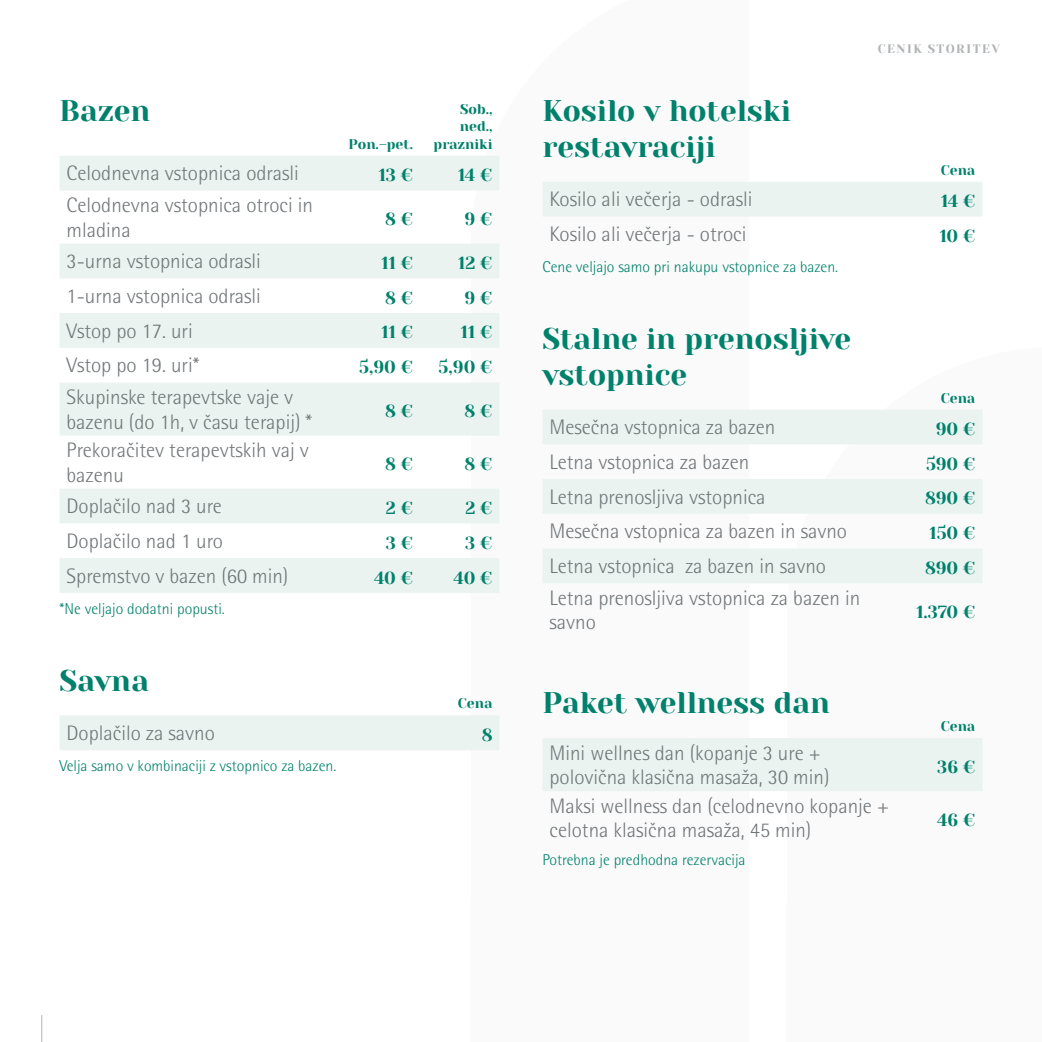
<style>
.page{position:relative;width:1042px;height:1042px;background:#fff}
.page>*{position:absolute;margin:0;border:0;box-sizing:border-box;transform-origin:0 0}
.t1{font:29.75px/35.7px "Yeseva One";color:#00816b}
.t2{font:300 21px/24.5px "Rotis Semi Sans Pro Cyr";color:#717678}
.t3{font:17.5px "Yeseva One";color:#00816b}
.t4{font:300 15.75px "Rotis Semi Sans Pro Cyr";color:#00816b}
.t5{font:14px/17.5px "Yeseva One";color:#00816b;text-align:right}
.t6{font:12.25px "Yeseva One";letter-spacing:.13em;color:#b1b4b6}
</style>
<div class="page">
<svg style="left:41px;top:1015px;width:1px;height:27px"></svg>
<svg style="left:60px;top:156px;width:439px;height:437px;fill:#eaf3f0"></svg>
<div style="left:60px;top:715px;width:439px;height:35px;background:#eaf3f0"></div>
<div style="left:542px;top:182px;width:440px;height:35px;background:#eaf3f0"></div>
<svg style="left:542px;top:409px;width:440px;height:174px;fill:#eaf3f0"></svg>
<div style="left:542px;top:738px;width:440px;height:53px;background:#eaf3f0"></div>
<h1 class="t1" style="left:60px;top:92px;width:92px">Bazen</h1>
<p class="t5" style="left:349px;top:135px;width:66px">Pon.–pet.</p>
<p class="t5" style="left:433px;top:100px;width:60px">Sob., ned., prazniki</p>
<p class="t2" style="left:67px;top:161px;width:234px">Celodnevna vstopnica odrasli</p>
<p class="t3" style="left:379px;top:162px;width:36px">13 €</p>
<p class="t3" style="left:458px;top:162px;width:36px">14 €</p>
<p class="t2" style="left:67px;top:193px;width:248px">Celodnevna vstopnica otroci in mladina</p>
<p class="t3" style="left:385px;top:206px;width:29px">8 €</p>
<p class="t3" style="left:464px;top:206px;width:29px">9 €</p>
<p class="t2" style="left:67px;top:249px;width:196px">3-urna vstopnica odrasli</p>
<p class="t3" style="left:381px;top:250px;width:33px">11 €</p>
<p class="t3" style="left:458px;top:250px;width:36px">12 €</p>
<p class="t2" style="left:67px;top:284px;width:196px">1-urna vstopnica odrasli</p>
<p class="t3" style="left:385px;top:285px;width:29px">8 €</p>
<p class="t3" style="left:464px;top:285px;width:29px">9 €</p>
<p class="t2" style="left:67px;top:319px;width:128px">Vstop po 17. uri</p>
<p class="t3" style="left:381px;top:319px;width:33px">11 €</p>
<p class="t3" style="left:461px;top:319px;width:33px">11 €</p>
<p class="t2" style="left:67px;top:353px;width:134px">Vstop po 19. uri*</p>
<p class="t3" style="left:359px;top:354px;width:55px">5,90 €</p>
<p class="t3" style="left:438px;top:354px;width:55px">5,90 €</p>
<p class="t2" style="left:67px;top:385px;width:247px">Skupinske terapevtske vaje v bazenu (do 1h, v času terapij) *</p>
<p class="t3" style="left:385px;top:398px;width:29px">8 €</p>
<p class="t3" style="left:465px;top:398px;width:29px">8 €</p>
<p class="t2" style="left:67px;top:438px;width:244px">Prekoračitev terapevtskih vaj v bazenu</p>
<p class="t3" style="left:385px;top:451px;width:29px">8 €</p>
<p class="t3" style="left:465px;top:451px;width:29px">8 €</p>
<p class="t2" style="left:67px;top:494px;width:157px">Doplačilo nad 3 ure</p>
<p class="t3" style="left:386px;top:495px;width:29px">2 €</p>
<p class="t3" style="left:465px;top:495px;width:29px">2 €</p>
<p class="t2" style="left:67px;top:529px;width:158px">Doplačilo nad 1 uro</p>
<p class="t3" style="left:386px;top:530px;width:29px">3 €</p>
<p class="t3" style="left:465px;top:530px;width:29px">3 €</p>
<p class="t2" style="left:67px;top:564px;width:223px">Spremstvo v bazen (60 min)</p>
<p class="t3" style="left:374px;top:564px;width:40px">40 €</p>
<p class="t3" style="left:453px;top:564px;width:40px">40 €</p>
<p class="t4" style="left:60px;top:599px;width:167px">*Ne veljajo dodatni popusti.</p>
<h1 class="t1" style="left:60px;top:661px;width:91px">Savna</h1>
<p class="t5" style="left:458px;top:694px;width:36px">Cena</p>
<p class="t2" style="left:67px;top:721px;width:150px">Doplačilo za savno</p>
<p class="t3" style="left:482px;top:722px;width:12px">8</p>
<p class="t4" style="left:60px;top:756px;width:278px">Velja samo v kombinaciji z vstopnico za bazen.</p>
<h1 class="t1" style="left:542px;top:92px;width:250px">Kosilo v hotelski restavraciji</h1>
<p class="t6" style="left:877px;top:40px;width:124px">CENIK STORITEV</p>
<p class="t5" style="left:941px;top:161px;width:36px">Cena</p>
<p class="t2" style="left:549px;top:187px;width:204px">Kosilo ali večerja - odrasli</p>
<p class="t3" style="left:941px;top:188px;width:36px">14 €</p>
<p class="t2" style="left:549px;top:222px;width:198px">Kosilo ali večerja - otroci</p>
<p class="t3" style="left:940px;top:223px;width:37px">10 €</p>
<p class="t4" style="left:542px;top:258px;width:297px">Cene veljajo samo pri nakupu vstopnice za bazen.</p>
<h1 class="t1" style="left:542px;top:320px;width:310px">Stalne in prenosljive vstopnice</h1>
<p class="t5" style="left:941px;top:388px;width:36px">Cena</p>
<p class="t2" style="left:549px;top:415px;width:227px">Mesečna vstopnica za bazen</p>
<p class="t3" style="left:936px;top:416px;width:41px">90 €</p>
<p class="t2" style="left:549px;top:450px;width:201px">Letna vstopnica za bazen</p>
<p class="t3" style="left:926px;top:451px;width:51px">590 €</p>
<p class="t2" style="left:549px;top:484px;width:218px">Letna prenosljiva vstopnica</p>
<p class="t3" style="left:925px;top:485px;width:52px">890 €</p>
<p class="t2" style="left:549px;top:519px;width:299px">Mesečna vstopnica za bazen in savno</p>
<p class="t3" style="left:929px;top:520px;width:48px">150 €</p>
<p class="t2" style="left:549px;top:554px;width:278px">Letna vstopnica za bazen in savno</p>
<p class="t3" style="left:925px;top:555px;width:52px">890 €</p>
<p class="t2" style="left:549px;top:586px;width:312px">Letna prenosljiva vstopnica za bazen in savno</p>
<p class="t3" style="left:916px;top:599px;width:61px">1.370 €</p>
<h1 class="t1" style="left:542px;top:684px;width:289px">Paket wellness dan</h1>
<p class="t2" style="left:549px;top:740px;width:281px">Mini wellnes dan (kopanje 3 ure + polovična klasična masaža, 30 min)</p>
<p class="t2" style="left:549px;top:793px;width:341px">Maksi wellness dan (celodnevno kopanje + celotna klasična masaža, 45 min)</p>
<p class="t4" style="left:542px;top:850px;width:205px">Potrebna je predhodna rezervacija</p>
<p class="t5" style="left:941px;top:717px;width:36px">Cena</p>
<p class="t3" style="left:937px;top:754px;width:40px">36 €</p>
<p class="t3" style="left:937px;top:807px;width:40px">46 €</p>
</div>
